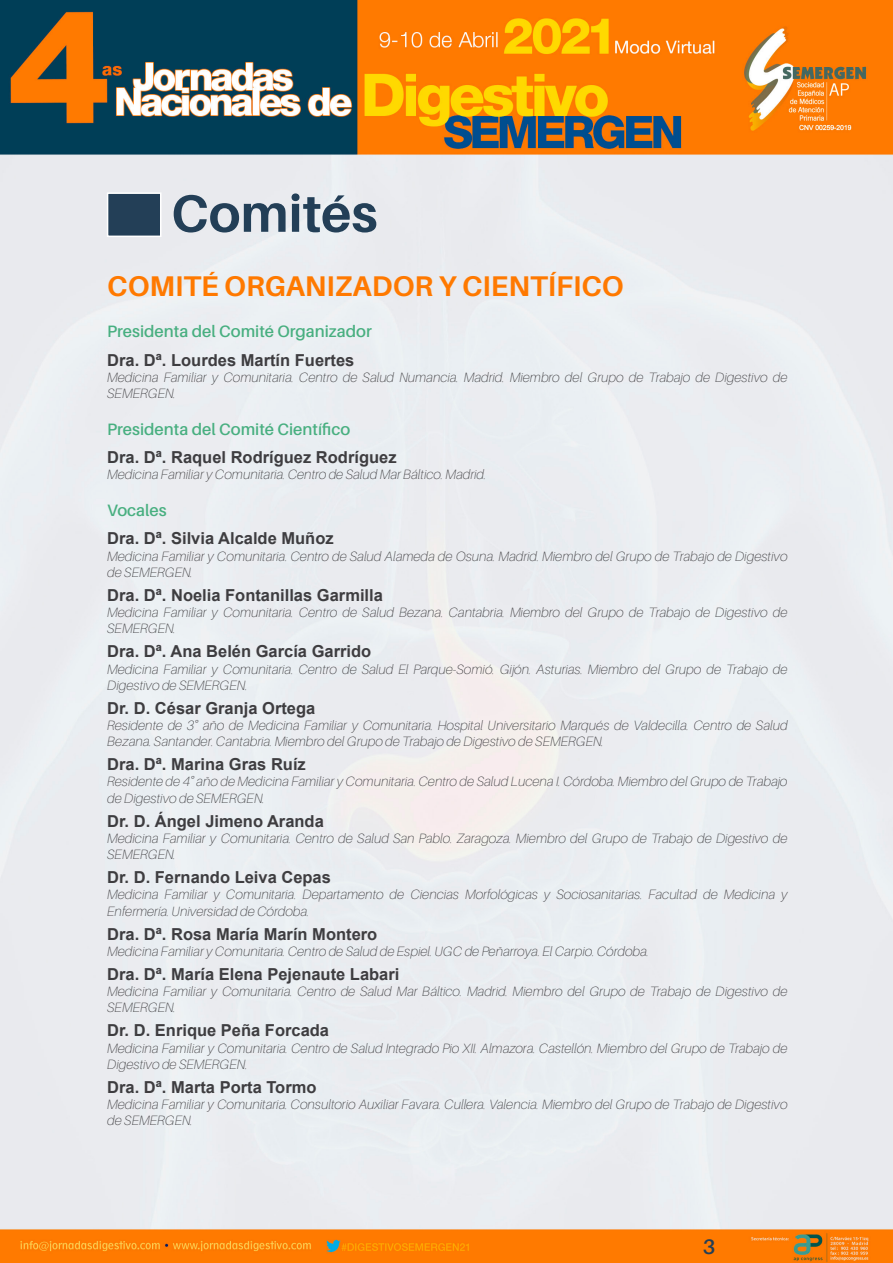
<style>
.page{position:relative;width:893px;height:1263px;background:#fff}
.page>*{position:absolute;margin:0;border:0;box-sizing:border-box;transform-origin:0 0}
.t1{font:700 52.5px "Aileron";color:#233f57}
.t2{font:700 28.5px "Aileron";color:#ff7900}
.t3{font:600 21px "Aileron";color:#233f57}
.t4{font:700 16.5px "Arial";color:#3e3d40}
.t5{font:600 16.5px "Aileron";color:#48af80}
.t6{font:italic 100 13.5px/16.2px "Aileron";color:#3e3d40}
</style>
<div class="page">
<img style="left:0;top:0;width:893px;height:1263px">
<div style="left:107px;top:192px;width:54px;height:45px;background:#233f57;border:2px solid #fff"></div>
<h1 class="t1" style="left:171px;top:184px;width:208px">Comités</h1>
<h2 class="t2" style="left:107px;top:270px;width:518px">COMITÉ ORGANIZADOR Y CIENTÍFICO</h2>
<p class="t5" style="left:107px;top:322px;width:266px">Presidenta del Comité Organizador</p>
<p class="t4" style="left:107px;top:348px;width:249px">Dra. Dª. Lourdes Martín Fuertes</p>
<p class="t6" style="left:107px;top:369px;width:682px">Medicina Familiar y Comunitaria. Centro de Salud Numancia. Madrid. Miembro del Grupo de Trabajo de Digestivo de<br>SEMERGEN.</p>
<p class="t5" style="left:107px;top:420px;width:244px">Presidenta del Comité Científico</p>
<p class="t4" style="left:107px;top:446px;width:291px">Dra. Dª. Raquel Rodríguez Rodríguez</p>
<p class="t6" style="left:107px;top:467px;width:381px">Medicina Familiar y Comunitaria. Centro de Salud Mar Báltico. Madrid.</p>
<p class="t5" style="left:107px;top:501px;width:61px">Vocales</p>
<p class="t4" style="left:107px;top:527px;width:228px">Dra. Dª. Silvia Alcalde Muñoz</p>
<p class="t6" style="left:107px;top:548px;width:682px">Medicina Familiar y Comunitaria. Centro de Salud Alameda de Osuna. Madrid. Miembro del Grupo de Trabajo de Digestivo de SEMERGEN.</p>
<p class="t4" style="left:107px;top:583px;width:277px">Dra. Dª. Noelia Fontanillas Garmilla</p>
<p class="t6" style="left:107px;top:604px;width:682px">Medicina Familiar y Comunitaria. Centro de Salud Bezana. Cantabria. Miembro del Grupo de Trabajo de Digestivo de<br>SEMERGEN.</p>
<p class="t4" style="left:107px;top:640px;width:266px">Dra. Dª. Ana Belén García Garrido</p>
<p class="t6" style="left:107px;top:661px;width:682px">Medicina Familiar y Comunitaria. Centro de Salud El Parque-Somió. Gijón. Asturias. Miembro del Grupo de Trabajo de<br>Digestivo de SEMERGEN.</p>
<p class="t4" style="left:107px;top:696px;width:210px">Dr. D. César Granja Ortega</p>
<p class="t6" style="left:107px;top:717px;width:682px">Residente de 3° año de Medicina Familiar y Comunitaria. Hospital Universitario Marqués de Valdecilla. Centro de Salud<br>Bezana. Santander. Cantabria. Miembro del Grupo de Trabajo de Digestivo de SEMERGEN.</p>
<p class="t4" style="left:107px;top:753px;width:200px">Dra. Dª. Marina Gras Ruíz</p>
<p class="t6" style="left:107px;top:774px;width:682px">Residente de 4° año de Medicina Familiar y Comunitaria. Centro de Salud Lucena I. Córdoba. Miembro del Grupo de Trabajo de Digestivo de SEMERGEN.</p>
<p class="t4" style="left:107px;top:809px;width:218px">Dr. D. Ángel Jimeno Aranda</p>
<p class="t6" style="left:107px;top:830px;width:682px">Medicina Familiar y Comunitaria. Centro de Salud San Pablo. Zaragoza. Miembro del Grupo de Trabajo de Digestivo de<br>SEMERGEN.</p>
<p class="t4" style="left:107px;top:866px;width:225px">Dr. D. Fernando Leiva Cepas</p>
<p class="t6" style="left:107px;top:887px;width:682px">Medicina Familiar y Comunitaria. Departamento de Ciencias Morfológicas y Sociosanitarias. Facultad de Medicina y<br>Enfermería. Universidad de Córdoba.</p>
<p class="t4" style="left:107px;top:922px;width:272px">Dra. Dª. Rosa María Marín Montero</p>
<p class="t6" style="left:107px;top:943px;width:543px">Medicina Familiar y Comunitaria. Centro de Salud de Espiel. UGC de Peñarroya. El Carpio. Córdoba.</p>
<p class="t4" style="left:107px;top:962px;width:294px">Dra. Dª. María Elena Pejenaute Labari</p>
<p class="t6" style="left:107px;top:983px;width:682px">Medicina Familiar y Comunitaria. Centro de Salud Mar Báltico. Madrid. Miembro del Grupo de Trabajo de Digestivo de<br>SEMERGEN.</p>
<p class="t4" style="left:107px;top:1019px;width:223px">Dr. D. Enrique Peña Forcada</p>
<p class="t6" style="left:107px;top:1040px;width:682px">Medicina Familiar y Comunitaria. Centro de Salud Integrado Pio XII. Almazora. Castellón. Miembro del Grupo de Trabajo de<br>Digestivo de SEMERGEN.</p>
<p class="t4" style="left:107px;top:1075px;width:211px">Dra. Dª. Marta Porta Tormo</p>
<p class="t6" style="left:107px;top:1096px;width:682px">Medicina Familiar y Comunitaria. Consultorio Auxiliar Favara. Cullera. Valencia. Miembro del Grupo de Trabajo de Digestivo de SEMERGEN.</p>
<h3 class="t3" style="left:703px;top:1235px;width:14px">3</h3>
</div>
